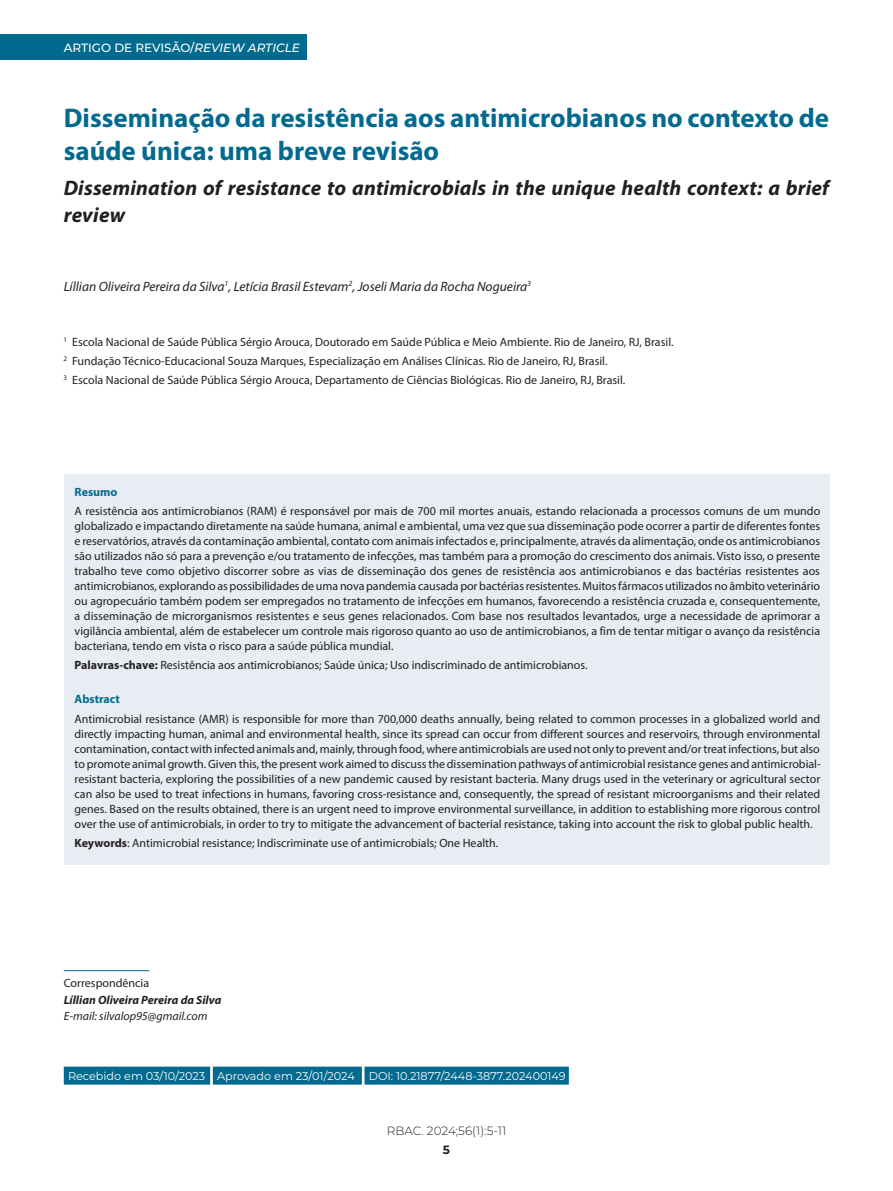
<style>
.page{position:relative;width:893px;height:1191px;background:#fff}
.page>*{position:absolute;margin:0;border:0;box-sizing:border-box;transform-origin:0 0}
.t1{font:700 27px/33px "Myriad Pro";color:#036a8f}
.t2{font:italic 700 21px/27px "Myriad Pro";letter-spacing:.01em;color:#231f20}
.t3{font:italic 13.5px "Myriad Pro";color:#231f20}
.t4{font:12px/15px "Myriad Pro";color:#231f20;text-align:justify}
.t5{font:italic 700 12px "Myriad Pro";color:#231f20}
.t6{font:500 12px "Montserrat";color:#fff}
.t7{font:italic 12px "Myriad Pro";color:#231f20}
.t8{font:300 12px "Montserrat";color:#231f20}
.t9{font:700 12px "Myriad Pro";color:#036a8f}
.t10{font:700 12px "Montserrat";color:#231f20}
.t11{font:11.25px "Montserrat";color:#fff}
.s1{font-style:italic}
.s2{font-weight:700}
</style>
<div class="page">
<div style="left:64px;top:474px;width:765px;height:391px;background:#e7edf2"></div>
<div style="left:64px;top:1066px;width:146px;height:18px;background:#036a8f"></div>
<div style="left:213px;top:1066px;width:149px;height:18px;background:#036a8f"></div>
<div style="left:364px;top:1066px;width:205px;height:18px;background:#036a8f"></div>
<hr style="left:64px;top:970px;width:85px;height:1px;background:#036a8f">
<div style="left:0;top:34px;width:306px;height:25px;background:#036a8f"></div>
<p class="t6" style="left:64px;top:39px;width:238px">ARTIGO DE REVISÃO/<span class="s1">REVIEW ARTICLE</span></p>
<h1 class="t1" style="left:64px;top:100px;width:767px">Disseminação da resistência aos antimicrobianos no contexto de saúde única: uma breve revisão</h1>
<h2 class="t2" style="left:64px;top:174px;width:767px">Dissemination of resistance to antimicrobials in the unique health context: a brief review</h2>
<p class="t3" style="left:64px;top:278px;width:469px">Líllian Oliveira Pereira da Silva<sup>1</sup>, Letícia Brasil Estevam<sup>2</sup>, Joseli Maria da Rocha Nogueira<sup>3</sup></p>
<p class="t4" style="left:64px;top:332px;width:611px;line-height:19.2px;text-align:left"><sup>1</sup> Escola Nacional de Saúde Pública Sérgio Arouca, Doutorado em Saúde Pública e Meio Ambiente. Rio de Janeiro, RJ, Brasil.<br><sup>2</sup> Fundação Técnico-Educacional Souza Marques, Especialização em Análises Clínicas. Rio de Janeiro, RJ, Brasil.<br><sup>3</sup> Escola Nacional de Saúde Pública Sérgio Arouca, Departamento de Ciências Biológicas. Rio de Janeiro, RJ, Brasil.</p>
<p class="t9" style="left:75px;top:484px;width:44px">Resumo</p>
<p class="t4" style="left:75px;top:503px;width:747px">A resistência aos antimicrobianos (RAM) é responsável por mais de 700 mil mortes anuais, estando relacionada a processos comuns de um mundo globalizado e impactando diretamente na saúde humana, animal e ambiental, uma vez que sua disseminação pode ocorrer a partir de diferentes fontes e reservatórios, através da contaminação ambiental, contato com animais infectados e, principalmente, através da alimentação, onde os antimicrobianos são utilizados não só para a prevenção e/ou tratamento de infecções, mas também para a promoção do crescimento dos animais. Visto isso, o presente trabalho teve como objetivo discorrer sobre as vias de disseminação dos genes de resistência aos antimicrobianos e das bactérias resistentes aos antimicrobianos, explorando as possibilidades de uma nova pandemia causada por bactérias resistentes. Muitos fármacos utilizados no âmbito veterinário ou agropecuário também podem ser empregados no tratamento de infecções em humanos, favorecendo a resistência cruzada e, consequentemente, a disseminação de microrganismos resistentes e seus genes relacionados. Com base nos resultados levantados, urge a necessidade de aprimorar a vigilância ambiental, além de estabelecer um controle mais rigoroso quanto ao uso de antimicrobianos, a fim de tentar mitigar o avanço da resistência bacteriana, tendo em vista o risco para a saúde pública mundial.</p>
<p class="t4" style="left:75px;top:657px;width:515px"><span class="s2">Palavras-chave:</span> Resistência aos antimicrobianos; Saúde única; Uso indiscriminado de antimicrobianos.</p>
<p class="t9" style="left:75px;top:691px;width:47px">Abstract</p>
<p class="t4" style="left:75px;top:711px;width:748px">Antimicrobial resistance (AMR) is responsible for more than 700,000 deaths annually, being related to common processes in a globalized world and directly impacting human, animal and environmental health, since its spread can occur from different sources and reservoirs, through environmental contamination, contact with infected animals and, mainly, through food, where antimicrobials are used not only to prevent and/or treat infections, but also to promote animal growth. Given this, the present work aimed to discuss the dissemination pathways of antimicrobial resistance genes and antimicrobial&shy;resistant bacteria, exploring the possibilities of a new pandemic caused by resistant bacteria. Many drugs used in the veterinary or agricultural sector can also be used to treat infections in humans, favoring cross-resistance and, consequently, the spread of resistant microorganisms and their related genes. Based on the results obtained, there is an urgent need to improve environmental surveillance, in addition to establishing more rigorous control over the use of antimicrobials, in order to try to mitigate the advancement of bacterial resistance, taking into account the risk to global public health.</p>
<p class="t4" style="left:75px;top:835px;width:425px"><span class="s2">Keywords</span>: Antimicrobial resistance; Indiscriminate use of antimicrobials; One Health.</p>
<p class="t4" style="left:64px;top:975px;width:87px">Correspondência</p>
<p class="t5" style="left:64px;top:992px;width:159px">Líllian Oliveira Pereira da Silva</p>
<p class="t7" style="left:64px;top:1009px;width:145px">E-mail: silvalop95@gmail.com</p>
<p class="t11" style="left:68px;top:1068px;width:499px">Recebido em 03/10/2023 Aprovado em 23/01/2024 DOI: 10.21877/2448-3877.202400149</p>
<p class="t8" style="left:387px;top:1122px;width:121px">RBAC. 2024;56(1):5-11</p>
<p class="t10" style="left:443px;top:1140px;width:9px">5</p>
</div>
